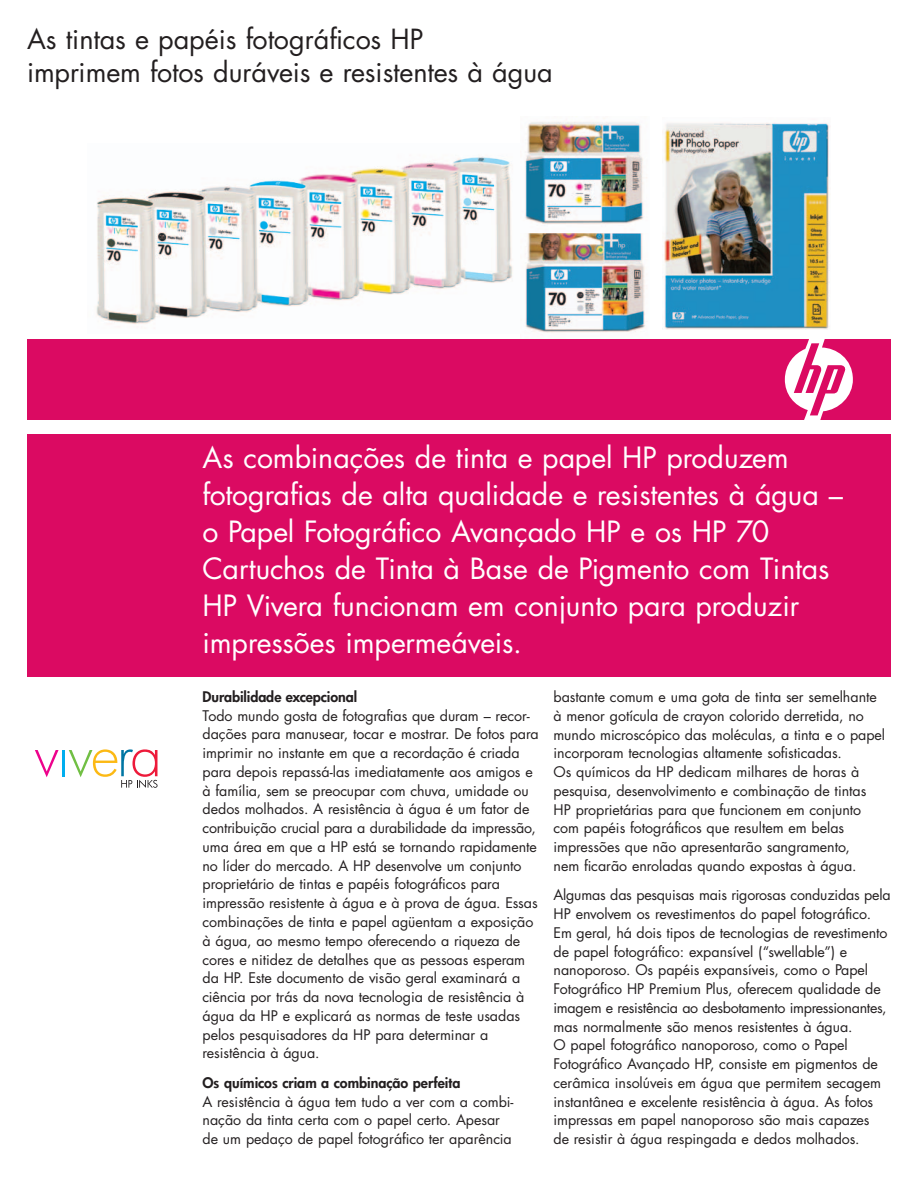
<style>
.page{position:relative;width:918px;height:1188px;background:#fff}
.page>*{position:absolute;margin:0;border:0;box-sizing:border-box;transform-origin:0 0}
.t1{font:28.5px/37px "Futura";letter-spacing:-.005em;color:#fff}
.t2{font:27px/33px "Futura";letter-spacing:-.005em;color:#231f20}
.t3{font:14.25px/18.8px "Futura";letter-spacing:-.005em;color:#231f20}
.t4{font:800 14.25px "Futura";color:#231f20}
</style>
<div class="page">
<div style="left:27px;top:434px;width:864px;height:243px;background:#db0a62"></div>
<div style="left:27px;top:339px;width:864px;height:81px;background:#db0a62"></div>
<svg style="left:785px;top:339px;width:68px;height:81px"></svg>
<svg style="left:35px;top:750px;width:24px;height:27px"></svg>
<hr style="left:62px;top:750px;width:3px;height:26px;background:#00aeef">
<svg style="left:69px;top:749px;width:89px;height:39px"></svg>
<img style="left:96px;top:156px;width:417px;height:169px">
<img style="left:664px;top:123px;width:166px;height:207px">
<img style="left:525px;top:233px;width:120px;height:100px">
<img style="left:525px;top:118px;width:122px;height:106px">
<h2 class="t2" style="left:27px;top:25px;width:527px">As tintas e papéis fotográficos HP<br>imprimem fotos duráveis e resistentes à água</h2>
<p class="t1" style="left:202px;top:441px;width:642px">As combinações de tinta e papel HP produzem fotografias de alta qualidade e resistentes à água – o Papel Fotográfico Avançado HP e os HP 70<br>Cartuchos de Tinta à Base de Pigmento com Tintas HP Vivera funcionam em conjunto para produzir impressões impermeáveis.</p>
<p class="t4" style="left:202px;top:690px;width:156px">Durabilidade excepcional</p>
<p class="t3" style="left:202px;top:707px;width:338px">Todo mundo gosta de fotografias que duram – recor&shy;dações para manusear, tocar e mostrar. De fotos para imprimir no instante em que a recordação é criada para depois repassá-las imediatamente aos amigos e à família, sem se preocupar com chuva, umidade ou dedos molhados. A resistência à água é um fator de contribuição crucial para a durabilidade da impressão, uma área em que a HP está se tornando rapidamente no líder do mercado. A HP desenvolve um conjunto proprietário de tintas e papéis fotográficos para impressão resistente à água e à prova de água. Essas combinações de tinta e papel agüentam a exposição à água, ao mesmo tempo oferecendo a riqueza de cores e nitidez de detalhes que as pessoas esperam da HP. Este documento de visão geral examinará a ciência por trás da nova tecnologia de resistência à água da HP e explicará as normas de teste usadas pelos pesquisadores da HP para determinar a resistência à água.</p>
<p class="t4" style="left:203px;top:1076px;width:259px">Os químicos criam a combinação perfeita</p>
<p class="t3" style="left:203px;top:1093px;width:312px">A resistência à água tem tudo a ver com a combi&shy;nação da tinta certa com o papel certo. Apesar de um pedaço de papel fotográfico ter aparência</p>
<p class="t3" style="left:554px;top:689px;width:333px">bastante comum e uma gota de tinta ser semelhante à menor gotícula de crayon colorido derretida, no mundo microscópico das moléculas, a tinta e o papel incorporam tecnologias altamente sofisticadas.<br>Os químicos da HP dedicam milhares de horas à pesquisa, desenvolvimento e combinação de tintas HP proprietárias para que funcionem em conjunto com papéis fotográficos que resultem em belas impressões que não apresentarão sangramento,<br>nem ficarão enroladas quando expostas à água.</p>
<p class="t3" style="left:554px;top:887px;width:339px">Algumas das pesquisas mais rigorosas conduzidas pela HP envolvem os revestimentos do papel fotográfico.<br>Em geral, há dois tipos de tecnologias de revestimento de papel fotográfico: expansível (“swellable”) e nanoporoso. Os papéis expansíveis, como o Papel Fotográfico HP Premium Plus, oferecem qualidade de imagem e resistência ao desbotamento impressionantes, mas normalmente são menos resistentes à água.<br>O papel fotográfico nanoporoso, como o Papel Fotográfico Avançado HP, consiste em pigmentos de cerâmica insolúveis em água que permitem secagem instantânea e excelente resistência à água. As fotos impressas em papel nanoporoso são mais capazes<br>de resistir à água respingada e dedos molhados.</p>
</div>
